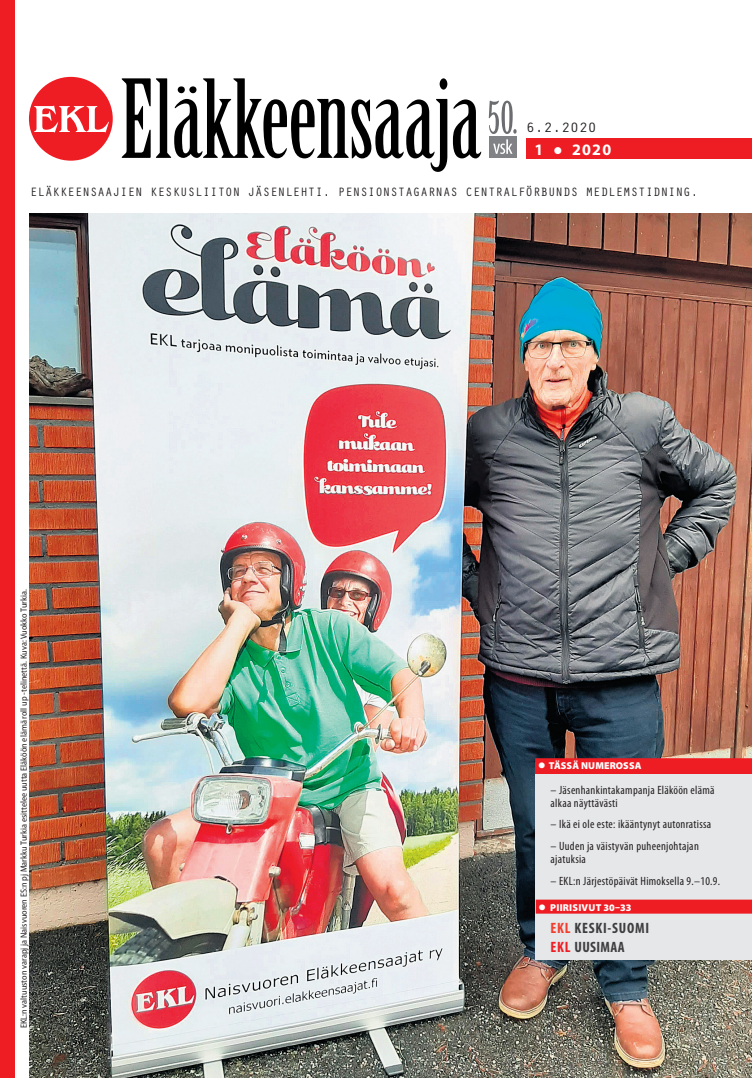
<style>
.page{position:relative;width:752px;height:1078px;background:#fff}
.page>*{position:absolute;margin:0;border:0;box-sizing:border-box;transform-origin:0 0}
.t1{font:700 16px "Myriad Pro";color:#fff}
.t2{font:700 condensed 15px/18.8px "Myriad Pro";letter-spacing:.05em;color:#3e3e3f}
.t3{font:14px "Orator Std";color:#231f20;scale:1.05 1}
.t4{font:12.5px "Orator Std";color:#231f20}
.t5{font:condensed 12px/13px "Myriad Pro";letter-spacing:.025em;color:#231f20}
.t6{font:900 10px "Myriad Pro";letter-spacing:.01em;color:#fff}
.t7{font:semi-condensed 9px "Myriad Pro";color:#231f20}
.s1{color:#ef3e2e}
.s2{color:#ee1d23}
</style>
<div class="page">
<div style="left:526px;top:138px;width:225px;height:21px;background:#ee1d23"></div>
<div style="left:0;top:0;width:14px;height:1077px;background:#ee1d23"></div>
<img style="left:29px;top:213px;width:722px;height:864px">
<div style="left:535px;top:762px;width:216px;height:197px;background:#e6e7e9"></div>
<div style="left:535px;top:899px;width:216px;height:14px;background:#ee1d23"></div>
<div style="left:535px;top:761px;width:216px;height:12px;background:#ee1d23"></div>
<div style="left:535px;top:758px;width:216px;height:14px;background:#ee1d23"></div>
<svg style="left:122px;top:78px;width:359px;height:94px"></svg>
<div style="left:29px;top:77px;width:84px;height:84px;background:#ee1d23;border-radius:50%"></div>
<div style="left:488px;top:136px;width:28px;height:22px;background:#808285"></div>
<svg style="left:488px;top:101px;width:28px;height:53px"></svg>
<svg style="left:34px;top:105px;width:75px;height:28px"></svg>
<p class="t3" style="left:526px;top:117px;width:69px">6.2.2020</p>
<h1 class="t1" style="left:534px;top:139px;width:78px">1 ● 2020</h1>
<p class="t4" style="left:30px;top:182px;width:669px">ELÄKKEENSAAJIEN KESKUSLIITON JÄSENLEHTI. PENSIONSTAGARNAS CENTRALFÖRBUNDS MEDLEMSTIDNING.</p>
<p class="t7" style="left:19px;top:1028px;width:440px;rotate:-90deg">EKL:n valtuuston varapj ja Naisvuoren ES:n pj Markku Turkia esittelee uutta Eläköön elämä roll up -telinettä. Kuva: Vuokko Turkia.</p>
<p class="t6" style="left:537px;top:759px;width:105px">● TÄSSÄ NUMEROSSA</p>
<p class="t5" style="left:550px;top:783px;width:165px">– Jäsenhankintakampanja Eläköön elämä alkaa näyttävästi</p>
<p class="t5" style="left:550px;top:817px;width:162px">– Ikä ei ole este: ikääntynyt autonratissa</p>
<p class="t5" style="left:550px;top:839px;width:150px">– Uuden ja väistyvän puheenjohtajan ajatuksia</p>
<p class="t5" style="left:550px;top:874px;width:171px">– EKL:n Järjestöpäivät Himoksella 9.–10.9.</p>
<p class="t6" style="left:538px;top:900px;width:94px">● PIIRISIVUT 30–33</p>
<p class="t2" style="left:550px;top:918px;width:100px"><span class="s1">EKL</span> KESKI-SUOMI<br><span class="s2">EKL</span> UUSIMAA</p>
</div>
